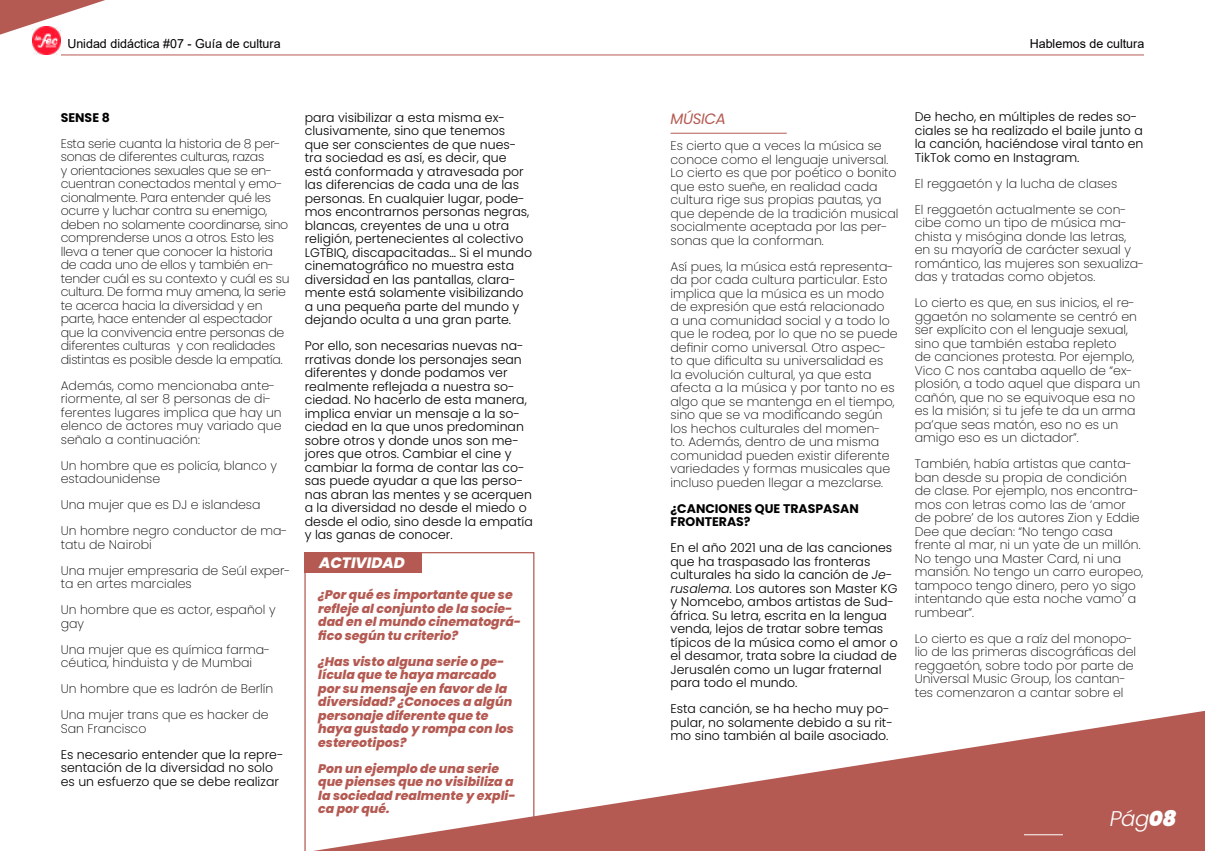
<style>
.page{position:relative;width:1205px;height:851px;background:#fff}
.page>*{position:absolute;margin:0;border:0;box-sizing:border-box;transform-origin:0 0}
.t1{font:italic 300 21.25px "Poppins";color:#fff}
.t2{font:italic 800 15px "Poppins";color:#fff}
.t3{font:italic 15px "Poppins";letter-spacing:-.025em;color:#b45a52}
.t4{font:200 12.5px/13.5px "Poppins";color:#000}
.t5{font:300 12.5px/13.5px "Poppins";color:#000}
.t6{font:200 12.5px/13.5px "Poppins";letter-spacing:-.02em;color:#000}
.t7{font:italic 800 12.5px/13.5px "Poppins";color:#b45a52}
.t8{font:12.5px "Arial";color:#000}
.t9{font:700 12.5px/13.5px "Poppins";color:#000}
.s1{font-style:italic}
.s2{font-weight:900}
</style>
<div class="page">
<svg style="left:534px;top:709px;width:671px;height:141px;fill:#b45a52"></svg>
<img style="left:33px;top:39px;width:28px;height:16px">
<hr style="left:61px;top:55px;width:1083px;height:1px;background:#b45a52">
<svg style="left:0;top:0;width:105px;height:39px"></svg>
<hr style="left:1024px;top:834px;width:39px;height:1px;background:#fff">
<svg style="left:304px;top:552px;width:230px;height:298px"></svg>
<hr style="left:670px;top:133px;width:117px;height:1px;background:#b45a52">
<p class="t8" style="left:67px;top:35px;width:215px">Unidad didáctica #07 - Guía de cultura</p>
<p class="t9" style="left:61px;top:111px;width:51px">SENSE 8</p>
<p class="t6" style="left:61px;top:137px;width:230px">Esta serie cuanta la historia de 8 per&shy;sonas de diferentes culturas, razas<br>y orientaciones sexuales que se en&shy;cuentran conectados mental y emo&shy;cionalmente. Para entender qué les ocurre y luchar contra su enemigo, deben no solamente coordinarse, sino comprenderse unos a otros. Esto les lleva a tener que conocer la historia de cada uno de ellos y también en&shy;tender cuál es su contexto y cuál es su cultura. De forma muy amena, la serie te acerca hacia la diversidad y en parte, hace entender al espectador que la convivencia entre personas de diferentes culturas y con realidades distintas es posible desde la empatía.</p>
<p class="t4" style="left:61px;top:378px;width:222px">Además, como mencionaba ante&shy;riormente, al ser 8 personas de di&shy;ferentes lugares implica que hay un elenco de actores muy variado que señalo a continuación:</p>
<p class="t4" style="left:61px;top:458px;width:218px">Un hombre que es policía, blanco y estadounidense</p>
<p class="t4" style="left:61px;top:492px;width:228px;line-height:26px">Una mujer que es DJ e islandesa<br>Un hombre negro conductor de ma-</p>
<p class="t4" style="left:61px;top:531px;width:231px;line-height:26px">tatu de Nairobi<br>Una mujer empresaria de Seúl exper-</p>
<p class="t4" style="left:61px;top:570px;width:216px;line-height:26px">ta en artes marciales<br>Un hombre que es actor, español y</p>
<p class="t4" style="left:61px;top:610px;width:211px;line-height:26px">gay<br>Una mujer que es química farma-</p>
<p class="t4" style="left:61px;top:649px;width:214px;line-height:26px">céutica, hinduista y de Mumbai<br>Un hombre que es ladrón de Berlín<br>Una mujer trans que es hacker de</p>
<p class="t4" style="left:61px;top:721px;width:87px">San Francisco</p>
<p class="t5" style="left:61px;top:747px;width:224px">Es necesario entender que la repre&shy;sentación de la diversidad no solo es un esfuerzo que se debe realizar</p>
<p class="t5" style="left:305px;top:110px;width:229px">para visibilizar a esta misma ex&shy;clusivamente, sino que tenemos que ser conscientes de que nues&shy;tra sociedad es así, es decir, que está conformada y atravesada por las diferencias de cada una de las personas. En cualquier lugar, pode&shy;mos encontrarnos personas negras, blancas, creyentes de una u otra religión, pertenecientes al colectivo LGTBIQ, discapacitadas… Si el mundo cinematográfico no muestra esta diversidad en las pantallas, clara&shy;mente está solamente visibilizando a una pequeña parte del mundo y dejando oculta a una gran parte.</p>
<p class="t5" style="left:305px;top:339px;width:229px">Por ello, son necesarias nuevas na&shy;rrativas donde los personajes sean diferentes y donde podamos ver realmente reflejada a nuestra so&shy;ciedad. No hacerlo de esta manera, implica enviar un mensaje a la so&shy;ciedad en la que unos predominan sobre otros y donde unos son me&shy;jores que otros. Cambiar el cine y cambiar la forma de contar las co&shy;sas puede ayudar a que las perso&shy;nas abran las mentes y se acerquen a la diversidad no desde el miedo o desde el odio, sino desde la empatía y las ganas de conocer.</p>
<p class="t2" style="left:319px;top:553px;width:87px">ACTIVIDAD</p>
<p class="t7" style="left:318px;top:588px;width:204px">¿Por qué es importante que se refleje al conjunto de la socie&shy;dad en el mundo cinematográ&shy;fico según tu criterio?</p>
<p class="t7" style="left:318px;top:654px;width:197px">¿Has visto alguna serie o pe&shy;lícula que te haya marcado por su mensaje en favor de la diversidad? ¿Conoces a algún personaje diferente que te haya gustado y rompa con los estereotipos?</p>
<p class="t7" style="left:318px;top:761px;width:199px">Pon un ejemplo de una serie que pienses que no visibiliza a la sociedad realmente y expli&shy;ca por qué.</p>
<p class="t8" style="left:1029px;top:35px;width:116px">Hablemos de cultura</p>
<p class="t3" style="left:670px;top:110px;width:57px">MÚSICA</p>
<p class="t4" style="left:670px;top:139px;width:229px">Es cierto que a veces la música se conoce como el lenguaje universal.<br>Lo cierto es que por poético o bonito que esto sueñe, en realidad cada cultura rige sus propias pautas, ya que depende de la tradición musical socialmente aceptada por las per&shy;sonas que la conforman.</p>
<p class="t4" style="left:670px;top:259px;width:229px">Así pues, la música está representa&shy;da por cada cultura particular. Esto implica que la música es un modo de expresión que está relacionado<br>a una comunidad social y a todo lo que le rodea, por lo que no se puede definir como universal. Otro aspec&shy;to que dificulta su universalidad es<br>la evolución cultural, ya que esta afecta a la música y por tanto no es algo que se mantenga en el tiempo, sino que se va modificando según los hechos culturales del momen&shy;to. Además, dentro de una misma comunidad pueden existir diferente variedades y formas musicales que incluso pueden llegar a mezclarse.</p>
<p class="t9" style="left:670px;top:501px;width:190px">¿CANCIONES QUE TRASPASAN<br>FRONTERAS?</p>
<p class="t5" style="left:670px;top:541px;width:229px">En el año 2021 una de las canciones que ha traspasado las fronteras culturales ha sido la canción de <span class="s1">Je&shy;rusalema</span>. Los autores son Master KG y Nomcebo, ambos artistas de Sud&shy;áfrica. Su letra, escrita en la lengua venda, lejos de tratar sobre temas típicos de la música como el amor o el desamor, trata sobre la ciudad de<br>Jerusalén como un lugar fraternal para todo el mundo.</p>
<p class="t5" style="left:670px;top:702px;width:224px">Esta canción, se ha hecho muy po&shy;pular, no solamente debido a su rit&shy;mo sino también al baile asociado.</p>
<p class="t5" style="left:915px;top:110px;width:230px">De hecho, en múltiples de redes so&shy;ciales se ha realizado el baile junto a la canción, haciéndose viral tanto en TikTok como en Instagram.</p>
<p class="t4" style="left:915px;top:171px;width:213px;line-height:26px">El reggaetón y la lucha de clases<br>El reggaetón actualmente se con-</p>
<p class="t4" style="left:915px;top:216px;width:231px">cibe como un tipo de música ma&shy;chista y misógina donde las letras, en su mayoría de carácter sexual y romántico, las mujeres son sexualiza&shy;das y tratadas como objetos.</p>
<p class="t4" style="left:915px;top:296px;width:227px">Lo cierto es que, en sus inicios, el re&shy;ggaetón no solamente se centró en ser explícito con el lenguaje sexual, sino que también estaba repleto<br>de canciones protesta. Por ejemplo, Vico C nos cantaba aquello de “ex&shy;plosión, a todo aquel que dispara un cañón, que no se equivoque esa no es la misión; si tu jefe te da un arma pa’que seas matón, eso no es un amigo eso es un dictador”.</p>
<p class="t4" style="left:915px;top:457px;width:230px">También, había artistas que canta&shy;ban desde su propia de condición de clase. Por ejemplo, nos encontra&shy;mos con letras como las de ‘amor de pobre’ de los autores Zion y Eddie<br>Dee que decían: “No tengo casa frente al mar, ni un yate de un millón.<br>No tengo una Master Card, ni una mansión. No tengo un carro europeo, tampoco tengo dinero, pero yo sigo intentando que esta noche vamo’ a rumbear”.</p>
<p class="t4" style="left:915px;top:631px;width:223px">Lo cierto es que a raíz del monopo&shy;lio de las primeras discográficas del reggaetón, sobre todo por parte de Universal Music Group, los cantan&shy;tes comenzaron a cantar sobre el</p>
<h1 class="t1" style="left:1110px;top:805px;width:68px">Pág<span class="s2">08</span></h1>
</div>
